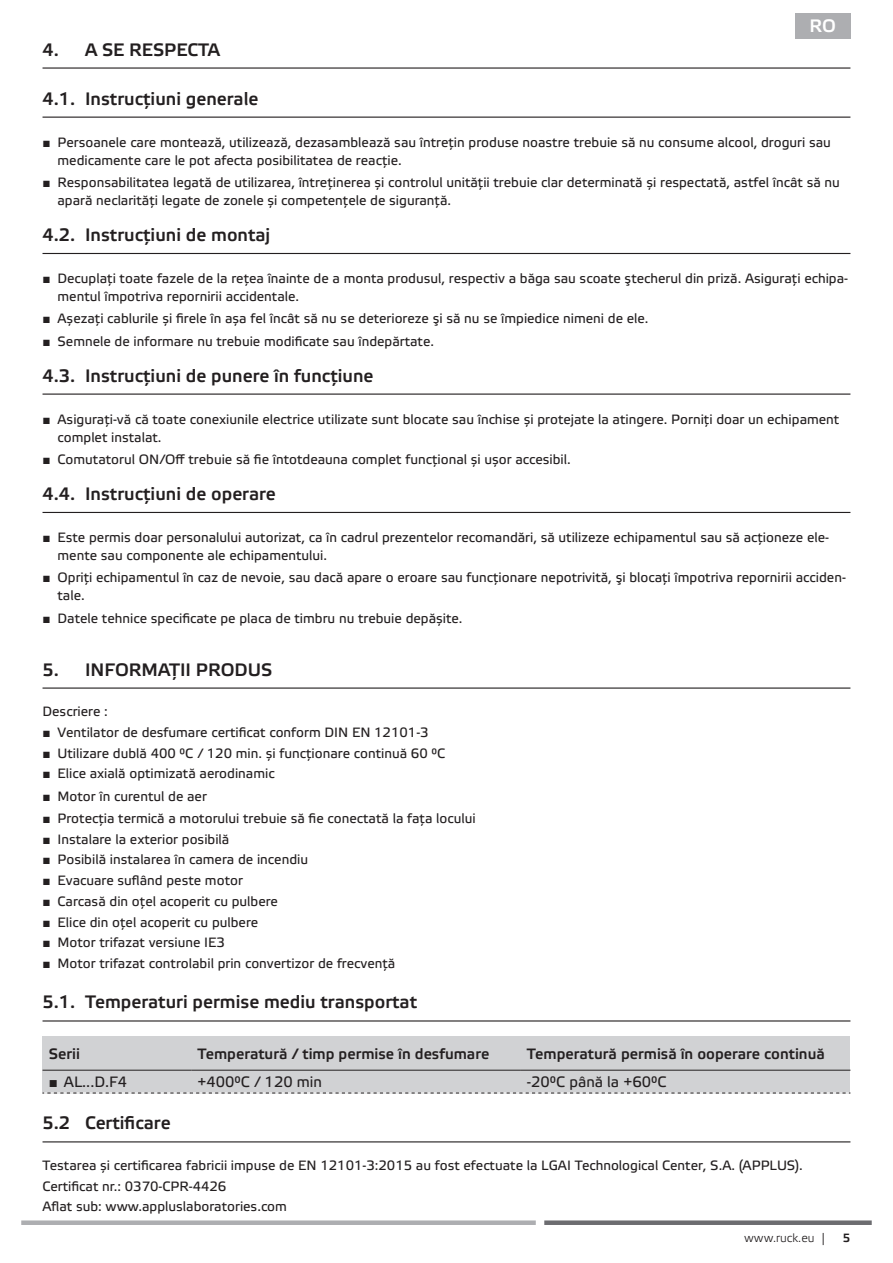
<style>
.page{position:relative;width:893px;height:1263px;background:#fff}
.page>*{position:absolute;margin:0;border:0;box-sizing:border-box;transform-origin:0 0}
.t1{font:500 18px "Etelka";color:#231f20}
.t2{font:500 18px "Etelka";color:#fff}
.t3{font:500 15px "Etelka";color:#231f20}
.t4{font:15px "Etelka Text";color:#231f20}
.t5{font:13.5px/18px "Etelka Text";color:#231f20}
.t6{font:300 12px "Etelka";color:#231f20}
.t7{font:500 12px "Etelka";color:#231f20}
.s1{font-family:"Arial"}
</style>
<div class="page">
<div style="left:21px;top:1220px;width:515px;height:5px;background:#adaeb1"></div>
<div style="left:544px;top:1220px;width:328px;height:5px;background:#6c6c70"></div>
<div style="left:795px;top:13px;width:55px;height:25px;background:#adaeb1"></div>
<hr style="left:43px;top:67px;width:807px;height:2px;background:#231f20">
<hr style="left:43px;top:117px;width:807px;height:1px;background:#231f20">
<hr style="left:43px;top:253px;width:807px;height:1px;background:#231f20">
<hr style="left:43px;top:393px;width:807px;height:2px;background:#231f20">
<hr style="left:43px;top:512px;width:807px;height:1px;background:#231f20">
<hr style="left:43px;top:687px;width:807px;height:2px;background:#231f20">
<hr style="left:43px;top:1020px;width:807px;height:1px;background:#231f20">
<div style="left:43px;top:1036px;width:807px;height:57px;background:#d1d2d4"></div>
<hr style="left:43px;top:1070px;width:148px;height:1px;background:#231f20">
<hr style="left:191px;top:1070px;width:330px;height:1px;background:#231f20">
<hr style="left:521px;top:1070px;width:329px;height:1px;background:#231f20">
<svg style="left:43px;top:1093px;width:807px;height:1px"></svg>
<hr style="left:43px;top:1141px;width:807px;height:1px;background:#231f20">
<h1 class="t2" style="left:809px;top:16px;width:28px">RO</h1>
<h1 class="t1" style="left:43px;top:39px;width:179px">4. A SE RESPECTA</h1>
<h1 class="t1" style="left:43px;top:88px;width:217px">4.1. Instrucțiuni generale</h1>
<p class="t5" style="left:58px;top:134px;width:775px;text-indent:-15px"><span class="s1">■</span> Persoanele care montează, utilizează, dezasamblează sau întrețin produse noastre trebuie să nu consume alcool, droguri sau medicamente care le pot afecta posibilitatea de reacție.</p>
<p class="t5" style="left:58px;top:174px;width:784px;text-indent:-15px"><span class="s1">■</span> Responsabilitatea legată de utilizarea, întreținerea și controlul unității trebuie clar determinată și respectată, astfel încât să nu apară neclarități legate de zonele și competenţele de siguranță.</p>
<h1 class="t1" style="left:43px;top:224px;width:229px">4.2. Instrucțiuni de montaj</h1>
<p class="t5" style="left:58px;top:270px;width:792px;text-indent:-15px"><span class="s1">■</span> Decuplaţi toate fazele de la rețea înainte de a monta produsul, respectiv a băga sau scoate ştecherul din priză. Asigurați echipa&shy;mentul împotriva repornirii accidentale.</p>
<p class="t5" style="left:43px;top:310px;width:608px"><span class="s1">■</span> Așezați cablurile și firele în așa fel încât să nu se deterioreze şi să nu se împiedice nimeni de ele.</p>
<p class="t5" style="left:43px;top:332px;width:393px"><span class="s1">■</span> Semnele de informare nu trebuie modificate sau îndepărtate.</p>
<h1 class="t1" style="left:43px;top:365px;width:333px">4.3. Instrucțiuni de punere în funcțiune</h1>
<p class="t5" style="left:58px;top:411px;width:783px;text-indent:-15px"><span class="s1">■</span> Asigurați-vă că toate conexiunile electrice utilizate sunt blocate sau închise și protejate la atingere. Porniți doar un echipament complet instalat.</p>
<p class="t5" style="left:43px;top:451px;width:530px"><span class="s1">■</span> Comutatorul ON/Off trebuie să fie întotdeauna complet funcțional și ușor accesibil.</p>
<h1 class="t1" style="left:43px;top:483px;width:235px">4.4. Instrucțiuni de operare</h1>
<p class="t5" style="left:58px;top:529px;width:773px;text-indent:-15px"><span class="s1">■</span> Este permis doar personalului autorizat, ca în cadrul prezentelor recomandări, să utilizeze echipamentul sau să acționeze ele&shy;mente sau componente ale echipamentului.</p>
<p class="t5" style="left:58px;top:569px;width:790px;text-indent:-15px"><span class="s1">■</span> Opriţi echipamentul în caz de nevoie, sau dacă apare o eroare sau funcţionare nepotrivită, şi blocați împotriva repornirii acciden&shy;tale.</p>
<p class="t5" style="left:43px;top:609px;width:422px"><span class="s1">■</span> Datele tehnice specificate pe placa de timbru nu trebuie depășite.</p>
<h1 class="t1" style="left:43px;top:659px;width:231px">5. INFORMAȚII PRODUS</h1>
<p class="t5" style="left:43px;top:703px;width:67px">Descriere :</p>
<p class="t5" style="left:43px;top:724px;width:388px"><span class="s1">■</span> Ventilator de desfumare certificat conform DIN EN 12101-3</p>
<p class="t5" style="left:43px;top:745px;width:404px"><span class="s1">■</span> Utilizare dublă 400 °C / 120 min. și funcționare continuă 60 °C</p>
<p class="t5" style="left:43px;top:765px;width:234px"><span class="s1">■</span> Elice axială optimizată aerodinamic</p>
<p class="t5" style="left:43px;top:788px;width:166px"><span class="s1">■</span> Motor în curentul de aer</p>
<p class="t5" style="left:43px;top:810px;width:435px"><span class="s1">■</span> Protecția termică a motorului trebuie să fie conectată la fața locului</p>
<p class="t5" style="left:43px;top:831px;width:188px"><span class="s1">■</span> Instalare la exterior posibilă</p>
<p class="t5" style="left:43px;top:851px;width:267px"><span class="s1">■</span> Posibilă instalarea în camera de incendiu</p>
<p class="t5" style="left:43px;top:872px;width:202px"><span class="s1">■</span> Evacuare suflând peste motor</p>
<p class="t5" style="left:43px;top:893px;width:237px"><span class="s1">■</span> Carcasă din oţel acoperit cu pulbere</p>
<p class="t5" style="left:43px;top:914px;width:217px"><span class="s1">■</span> Elice din oţel acoperit cu pulbere</p>
<p class="t5" style="left:43px;top:934px;width:184px"><span class="s1">■</span> Motor trifazat versiune IE3</p>
<p class="t5" style="left:43px;top:955px;width:354px"><span class="s1">■</span> Motor trifazat controlabil prin convertizor de frecvenţă</p>
<h1 class="t1" style="left:43px;top:992px;width:376px">5.1. Temperaturi permise mediu transportat</h1>
<p class="t3" style="left:49px;top:1045px;width:33px">Serii</p>
<p class="t3" style="left:197px;top:1045px;width:293px">Temperatură / timp permise în desfumare</p>
<p class="t3" style="left:527px;top:1045px;width:299px">Temperatură permisă în ooperare continuă</p>
<p class="t4" style="left:49px;top:1073px;width:80px"><span class="s1">■</span> AL...D.F4</p>
<p class="t4" style="left:197px;top:1073px;width:126px">+400°C / 120 min</p>
<p class="t4" style="left:527px;top:1073px;width:141px">-20°C până la +60°C</p>
<h1 class="t1" style="left:43px;top:1113px;width:130px">5.2 Certificare</h1>
<p class="t5" style="left:43px;top:1155px;width:762px;line-height:20.7px">Testarea și certificarea fabricii impuse de EN 12101-3:2015 au fost efectuate la LGAI Technological Center, S.A. (APPLUS).<br>Certificat nr.: 0370-CPR-4426<br>Aflat sub: www.appluslaboratories.com</p>
<p class="t6" style="left:744px;top:1231px;width:82px">www.ruck.eu |</p>
<p class="t7" style="left:843px;top:1231px;width:9px">5</p>
</div>
